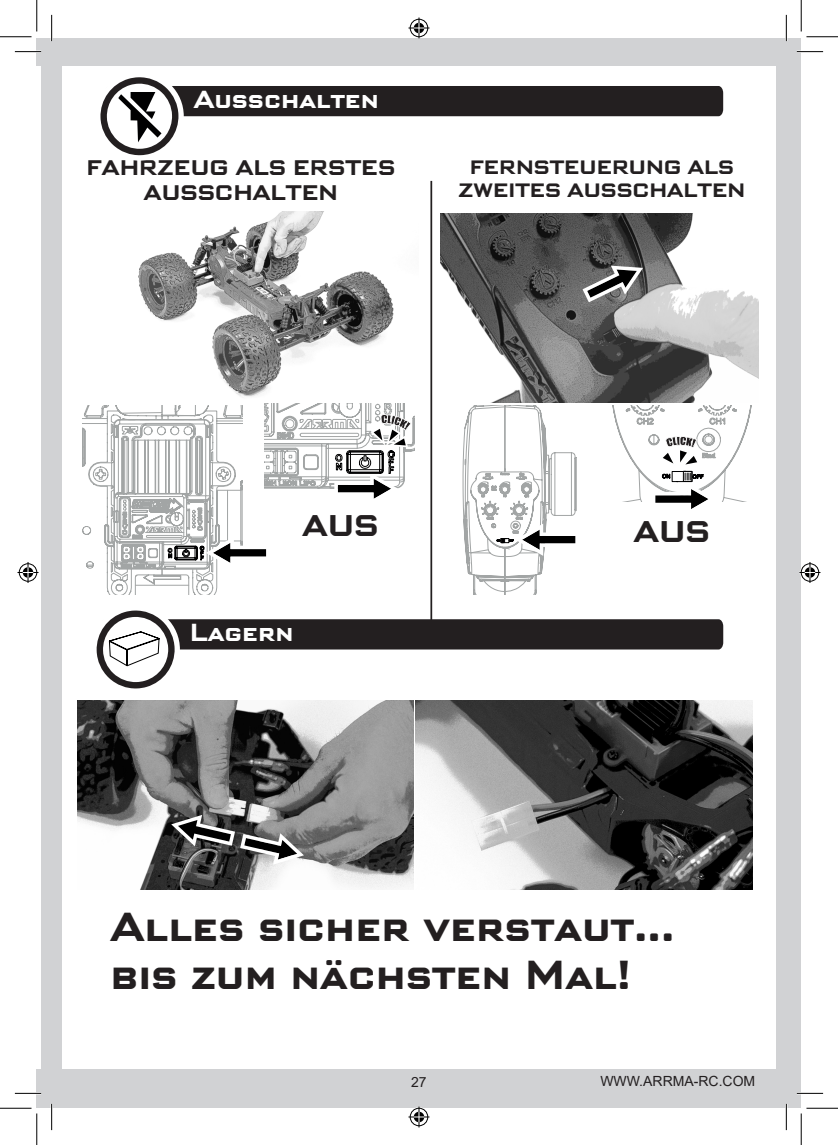
<style>
.page{position:relative;width:838px;height:1145px;background:#fff}
.page>*{position:absolute;margin:0;border:0;box-sizing:border-box;transform-origin:0 0}
.t1{font:700 40.25px/48.3px "Bank Gothic";color:#231f20}
.t2{font:700 29.75px "Bank Gothic";color:#231f20}
.t3{font:700 24.5px "Bank Gothic";color:#fff}
.t4{font:700 21px/25.2px "Bank Gothic";color:#231f20;text-align:center}
.t5{font:700 19.25px/23.1px "Bank Gothic";color:#231f20;text-align:center}
.t6{font:14px "Arial";color:#231f20}
</style>
<div class="page">
<div style="left:37px;top:38px;width:763px;height:1069px;background:#d1d2d4"></div>
<div style="left:62px;top:67px;width:713px;height:1002px;background:#fff"></div>
<hr style="left:37px;top:67px;width:4px;height:1002px;background:#fff">
<img style="left:440px;top:213px;width:318px;height:189px">
<svg style="left:582px;top:266px;width:61px;height:36px"></svg>
<svg style="left:564px;top:297px;width:3px;height:31px"></svg>
<hr style="left:430px;top:181px;width:2px;height:457px;background:#231f20">
<svg style="left:100px;top:77px;width:623px;height:79px"></svg>
<svg style="left:82px;top:404px;width:670px;height:285px"></svg>
<img style="left:77px;top:700px;width:336px;height:189px">
<img style="left:416px;top:700px;width:336px;height:189px">
<svg style="left:171px;top:815px;width:133px;height:50px"></svg>
<img style="left:138px;top:212px;width:256px;height:185px">
<hr style="left:15px;top:51px;width:26px;height:2px;background:#fff">
<hr style="left:796px;top:51px;width:27px;height:2px;background:#fff">
<hr style="left:15px;top:1092px;width:26px;height:2px;background:#fff">
<hr style="left:796px;top:1092px;width:27px;height:2px;background:#fff">
<hr style="left:51px;top:15px;width:2px;height:26px;background:#fff">
<hr style="left:51px;top:1104px;width:2px;height:26px;background:#fff">
<hr style="left:785px;top:15px;width:2px;height:26px;background:#fff">
<hr style="left:785px;top:1104px;width:2px;height:26px;background:#fff">
<svg style="left:15px;top:51px;width:26px;height:1px"></svg>
<svg style="left:796px;top:51px;width:27px;height:1px"></svg>
<svg style="left:15px;top:1093px;width:26px;height:1px"></svg>
<svg style="left:796px;top:1093px;width:27px;height:1px"></svg>
<svg style="left:51px;top:15px;width:1px;height:26px"></svg>
<svg style="left:51px;top:1104px;width:1px;height:26px"></svg>
<svg style="left:786px;top:15px;width:1px;height:26px"></svg>
<svg style="left:786px;top:1104px;width:1px;height:26px"></svg>
<hr style="left:0;top:36px;width:32px;height:1px;background:#000">
<hr style="left:806px;top:36px;width:31px;height:1px;background:#000">
<hr style="left:0;top:1108px;width:32px;height:1px;background:#000">
<hr style="left:806px;top:1108px;width:31px;height:1px;background:#000">
<hr style="left:36px;top:0;width:1px;height:31px;background:#000">
<hr style="left:36px;top:1113px;width:1px;height:32px;background:#000">
<hr style="left:800px;top:0;width:1px;height:31px;background:#000">
<hr style="left:800px;top:1113px;width:1px;height:32px;background:#000">
<svg style="left:408px;top:18px;width:21px;height:21px"></svg>
<svg style="left:408px;top:1106px;width:21px;height:21px"></svg>
<svg style="left:18px;top:562px;width:21px;height:21px"></svg>
<svg style="left:799px;top:562px;width:21px;height:21px"></svg>
<p class="t3" style="left:194px;top:85px;width:187px">Ausschalten</p>
<p class="t4" style="left:86px;top:155px;width:310px">FAHRZEUG ALS ERSTES<br>AUSSCHALTEN</p>
<p class="t5" style="left:458px;top:156px;width:288px">FERNSTEUERUNG ALS<br>ZWEITES AUSSCHALTEN</p>
<p class="t2" style="left:302px;top:508px;width:78px">AUS</p>
<p class="t3" style="left:190px;top:618px;width:105px">Lagern</p>
<p class="t2" style="left:634px;top:513px;width:78px">AUS</p>
<p class="t1" style="left:111px;top:902px;width:565px">Alles sicher verstaut... bis zum nächsten Mal!</p>
<p class="t6" style="left:411px;top:1072px;width:17px">27</p>
<p class="t6" style="left:600px;top:1071px;width:156px">WWW.ARRMA-RC.COM</p>
</div>
